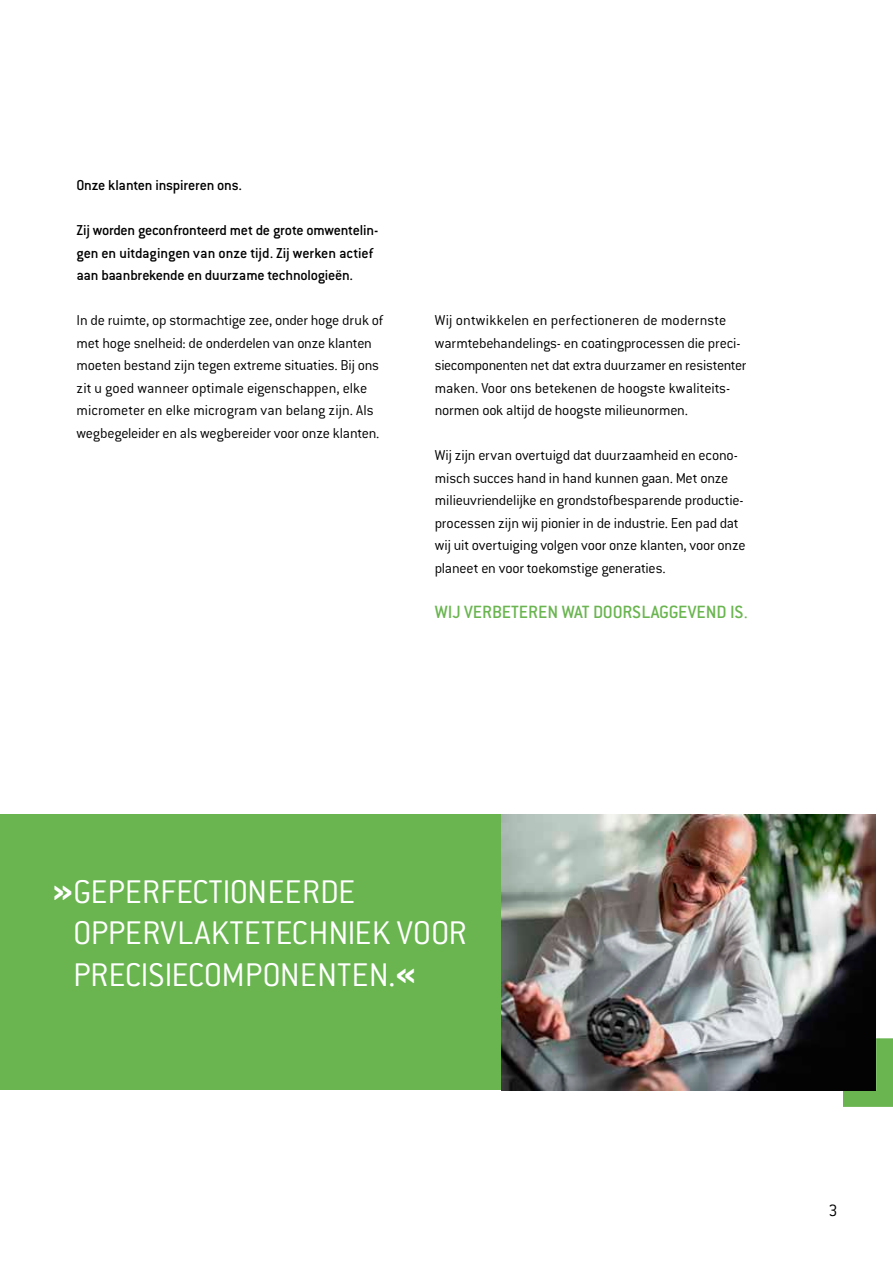
<style>
.page{position:relative;width:893px;height:1263px;background:#fff}
.page>*{position:absolute;margin:0;border:0;box-sizing:border-box;transform-origin:0 0}
.t1{font:300 36px/41.4px "Conduit ITC Pro";color:#fff}
.t2{font:500 19.5px "Conduit ITC Pro";color:#6ab550}
.t3{font:300 18px "Conduit ITC Pro";color:#000}
.t4{font:300 15.75px/22.5px "Conduit ITC Pro";letter-spacing:-.01em;color:#000}
.t5{font:500 15.75px/22.5px "Conduit ITC Pro";letter-spacing:-.015em;color:#000}
.s1{font-weight:300}
.s2{font-weight:700}
</style>
<div class="page">
<svg style="left:843px;top:1038px;width:50px;height:69px;background:#69b250"></svg>
<div style="left:0;top:814px;width:591px;height:276px;background:#6ab550"></div>
<img style="left:502px;top:814px;width:374px;height:276px">
<p class="t5" style="left:77px;top:174px;width:167px">Onze klanten inspireren ons.</p>
<p class="t5" style="left:77px;top:219px;width:303px">Zij worden geconfronteerd met de grote omwentelin&shy;gen en uitdagingen van onze tijd. Zij werken actief aan baanbrekende en duurzame technologieën.</p>
<p class="t4" style="left:77px;top:309px;width:308px">In de ruimte, op stormachtige zee, onder hoge druk of met hoge snelheid: de onderdelen van onze klanten moeten bestand zijn tegen extreme situaties. Bij ons zit u goed wanneer optimale eigenschappen, elke micrometer en elke microgram van belang zijn. Als wegbegeleider en als wegbereider voor onze klanten.</p>
<p class="t4" style="left:435px;top:309px;width:313px">Wij ontwikkelen en perfectioneren de modernste warmtebehandelings- en coatingprocessen die preci&shy;siecomponenten net dat extra duurzamer en resistenter maken. Voor ons betekenen de hoogste kwaliteits&shy;normen ook altijd de hoogste milieunormen.</p>
<p class="t4" style="left:435px;top:444px;width:312px">Wij zijn ervan overtuigd dat duurzaamheid en econo&shy;misch succes hand in hand kunnen gaan. Met onze milieuvriendelijke en grondstofbesparende productie&shy;processen zijn wij pionier in de industrie. Een pad dat wij uit overtuiging volgen voor onze klanten, voor onze planeet en voor toekomstige generaties.</p>
<p class="t2" style="left:435px;top:601px;width:314px">WIJ VERBETEREN WAT DOORSLAGGEVEND IS<span class="s1">.</span></p>
<h1 class="t1" style="left:73px;top:871px;width:395px;text-indent:-21px"><span class="s2">»</span>GEPERFECTIONEERDE<br>OPPERVLAKTETECHNIEK VOOR<br>PRECISIECOMPONENTEN.<span class="s2">«</span></h1>
<p class="t3" style="left:828px;top:1200px;width:11px">3</p>
</div>
